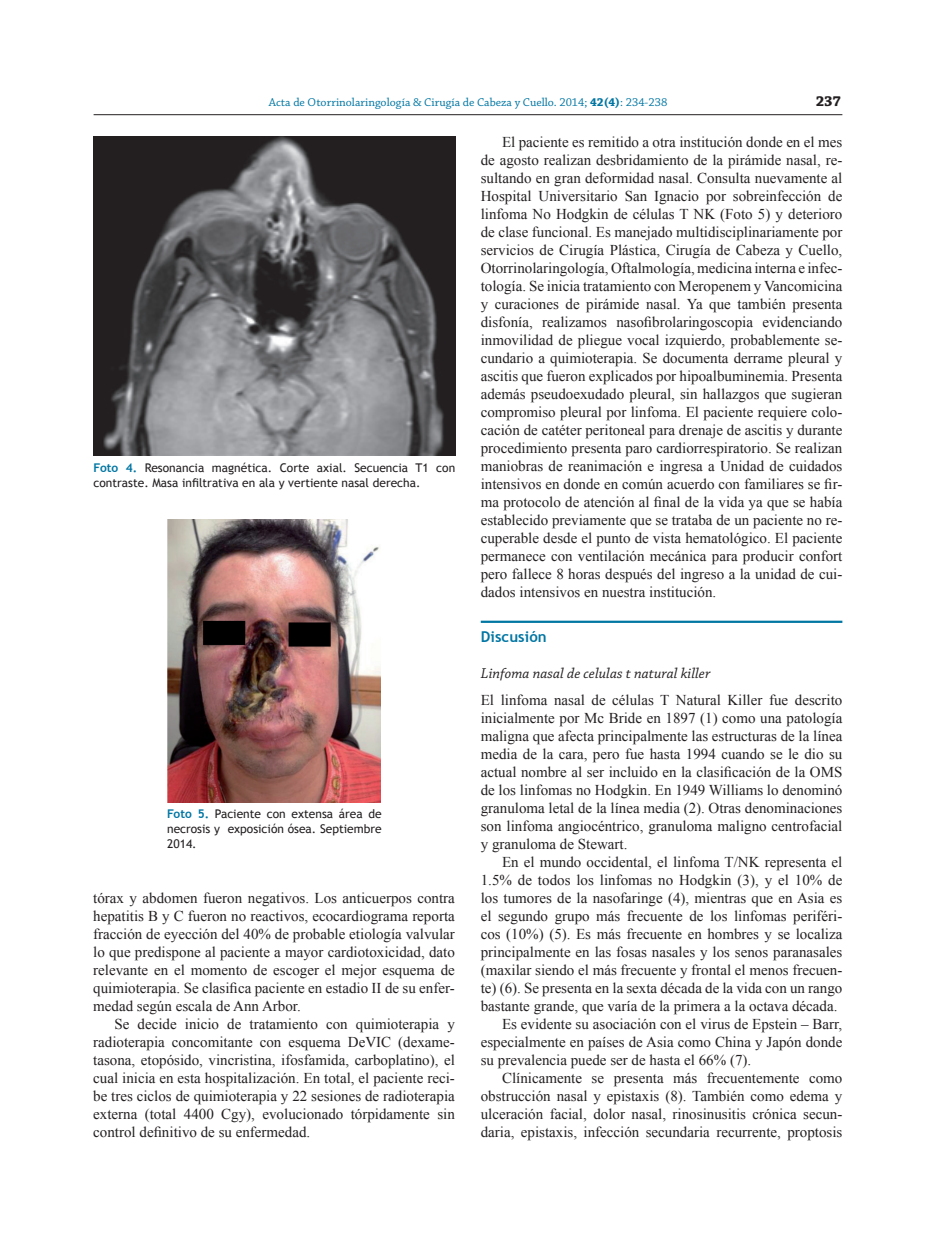
<style>
.page{position:relative;width:936px;height:1234px;background:#fff}
.page>*{position:absolute;margin:0;border:0;box-sizing:border-box;transform-origin:0 0}
.t1{font:15px/18px "Times New Roman";color:#231f20;text-align:justify}
.t2{font:italic 15px "Chaparral Pro";letter-spacing:.005em;color:#231f20}
.t3{font:700 15px "Trebuchet MS";letter-spacing:.005em;color:#0076a3}
.t4{font:700 15px "Chaparral Pro";color:#231f20}
.t5{font:12px/15px "Trebuchet MS";color:#231f20}
.t6{font:12px "Chaparral Pro";color:#0076a3}
.s1{font-weight:700}
.s2{font-weight:700;color:#0076a3}
</style>
<div class="page">
<hr style="left:94px;top:114px;width:748px;height:1px;background:#231f20">
<hr style="left:480px;top:620px;width:362px;height:2px;background:#0076a3">
<img style="left:94px;top:136px;width:361px;height:319px">
<img style="left:168px;top:519px;width:213px;height:283px">
<p class="t6" style="left:269px;top:95px;width:400px">acta de otorrinolaringología &amp; Cirugía de Cabeza y Cuello. 2014; <span class="s1">42(4)</span>: 234-238</p>
<p class="t4" style="left:815px;top:92px;width:27px">237</p>
<p class="t5" style="left:94px;top:460px;width:363px"><span class="s2">Foto 4.</span> Resonancia magnética. Corte axial. Secuencia T1 con contraste. Masa infiltrativa en ala y vertiente nasal derecha.</p>
<p class="t5" style="left:167px;top:805px;width:216px;text-align:justify"><span class="s2">Foto 5.</span> Paciente con extensa área de necrosis y exposición ósea. Septiembre 2014.</p>
<p class="t1" style="left:93px;top:888px;width:363px">tórax y abdomen fueron negativos. Los anticuerpos contra hepatitis B y C fueron no reactivos, ecocardiograma reporta fracción de eyección del 40% de probable etiología valvular lo que predispone al paciente a mayor cardiotoxicidad, dato relevante en el momento de escoger el mejor esquema de quimioterapia. Se clasifica paciente en estadio II de su enfer&shy;medad según escala de Ann Arbor.</p>
<p class="t1" style="left:93px;top:1014px;width:363px;text-indent:21px">Se decide inicio de tratamiento con quimioterapia y radioterapia concomitante con esquema DeVIC (dexame&shy;tasona, etopósido, vincristina, ifosfamida, carboplatino), el cual inicia en esta hospitalización. En total, el paciente reci&shy;be tres ciclos de quimioterapia y 22 sesiones de radioterapia externa (total 4400 Cgy), evolucionado tórpidamente sin control definitivo de su enfermedad.</p>
<p class="t1" style="left:480px;top:132px;width:363px;text-indent:21px">El paciente es remitido a otra institución donde en el mes de agosto realizan desbridamiento de la pirámide nasal, re&shy;sultando en gran deformidad nasal. Consulta nuevamente al Hospital Universitario San Ignacio por sobreinfección de linfoma No Hodgkin de células T NK (Foto 5) y deterioro de clase funcional. Es manejado multidisciplinariamente por servicios de Cirugía Plástica, Cirugía de Cabeza y Cuello, Otorrinolaringología, Oftalmología, medicina interna e infec&shy;tología. Se inicia tratamiento con Meropenem y Vancomicina y curaciones de pirámide nasal. Ya que también presenta disfonía, realizamos nasofibrolaringoscopia evidenciando inmovilidad de pliegue vocal izquierdo, probablemente se&shy;cundario a quimioterapia. Se documenta derrame pleural y ascitis que fueron explicados por hipoalbuminemia. Presenta además pseudoexudado pleural, sin hallazgos que sugieran compromiso pleural por linfoma. El paciente requiere colo&shy;cación de catéter peritoneal para drenaje de ascitis y durante procedimiento presenta paro cardiorrespiratorio. Se realizan maniobras de reanimación e ingresa a Unidad de cuidados intensivos en donde en común acuerdo con familiares se fir&shy;ma protocolo de atención al final de la vida ya que se había establecido previamente que se trataba de un paciente no re&shy;cuperable desde el punto de vista hematológico. El paciente permanece con ventilación mecánica para producir confort pero fallece 8 horas después del ingreso a la unidad de cui&shy;dados intensivos en nuestra institución.</p>
<p class="t3" style="left:480px;top:627px;width:68px">Discusión</p>
<p class="t2" style="left:480px;top:664px;width:231px">Linfoma nasal de celulas t natural killer</p>
<p class="t1" style="left:480px;top:690px;width:363px">El linfoma nasal de células T Natural Killer fue descrito inicialmente por Mc Bride en 1897 (1) como una patología maligna que afecta principalmente las estructuras de la línea media de la cara, pero fue hasta 1994 cuando se le dio su actual nombre al ser incluido en la clasificación de la OMS de los linfomas no Hodgkin. En 1949 Williams lo denominó granuloma letal de la línea media (2). Otras denominaciones son linfoma angiocéntrico, granuloma maligno centrofacial y granuloma de Stewart.</p>
<p class="t1" style="left:502px;top:852px;width:342px">En el mundo occidental, el linfoma T/NK representa el</p>
<p class="t1" style="left:480px;top:870px;width:363px">1.5% de todos los linfomas no Hodgkin (3), y el 10% de</p>
<p class="t1" style="left:480px;top:888px;width:363px">los tumores de la nasofaringe (4), mientras que en Asia es</p>
<p class="t1" style="left:480px;top:906px;width:363px">el segundo grupo más frecuente de los linfomas periféri-</p>
<p class="t1" style="left:480px;top:924px;width:363px">cos (10%) (5). Es más frecuente en hombres y se localiza</p>
<p class="t1" style="left:480px;top:942px;width:363px">principalmente en las fosas nasales y los senos paranasales</p>
<p class="t1" style="left:480px;top:960px;width:363px">(maxilar siendo el más frecuente y frontal el menos frecuen-</p>
<p class="t1" style="left:480px;top:978px;width:363px">te) (6). Se presenta en la sexta década de la vida con un rango</p>
<p class="t1" style="left:480px;top:996px;width:358px">bastante grande, que varía de la primera a la octava década.</p>
<p class="t1" style="left:502px;top:1014px;width:342px">Es evidente su asociación con el virus de Epstein – Barr,</p>
<p class="t1" style="left:480px;top:1032px;width:363px">especialmente en países de Asia como China y Japón donde</p>
<p class="t1" style="left:480px;top:1050px;width:272px">su prevalencia puede ser de hasta el 66% (7).</p>
<p class="t1" style="left:502px;top:1068px;width:342px">Clínicamente se presenta más frecuentemente como</p>
<p class="t1" style="left:480px;top:1086px;width:363px">obstrucción nasal y epistaxis (8). También como edema y</p>
<p class="t1" style="left:480px;top:1104px;width:363px">ulceración facial, dolor nasal, rinosinusitis crónica secun-</p>
<p class="t1" style="left:480px;top:1122px;width:363px">daria, epistaxis, infección secundaria recurrente, proptosis</p>
</div>
